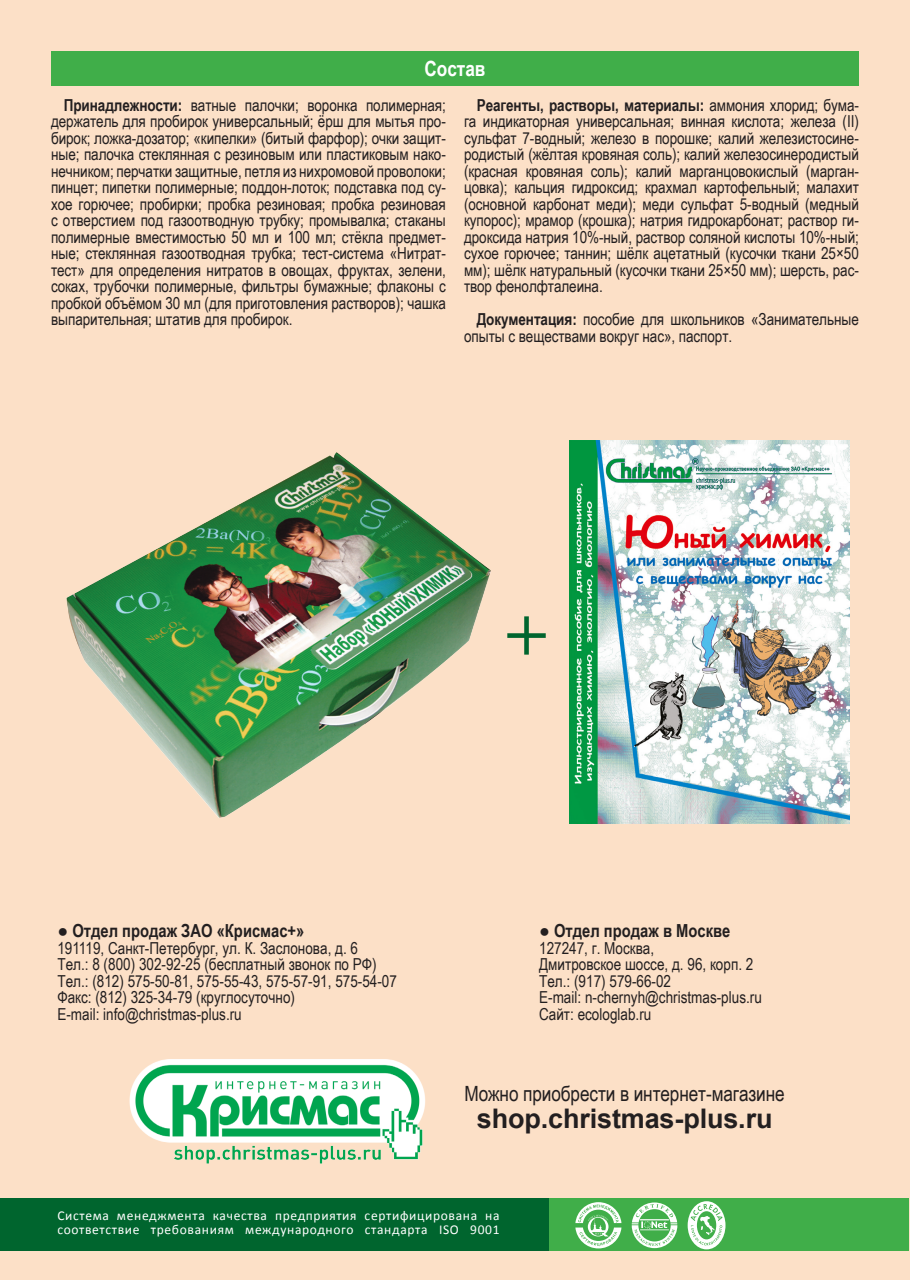
<style>
.page{position:relative;width:910px;height:1280px;background:#fce0c7}
.page>*{position:absolute;margin:0;border:0;box-sizing:border-box;transform-origin:0 0}
.t1{font:700 72px "Times New Roman";color:#00652e}
.t2{font:700 27px "Arial";letter-spacing:-.005em;color:#231f20}
.t3{font:21px "Arial Narrow";letter-spacing:-.005em;color:#231f20}
.t4{font:700 21px "Arial Narrow";color:#fff}
.t5{font:700 18px "Arial Narrow";color:#231f20}
.t6{font:16.5px/16.5px "Arial Narrow";color:#231f20;text-align:justify}
.t7{font:13.5px/13.5px "Calibri";letter-spacing:.05em;color:#fff}
.s1{font-weight:700}
</style>
<div class="page">
<div style="left:454px;top:1198px;width:454px;height:53px;background:#40ae49"></div>
<div style="left:0;top:1198px;width:548px;height:53px;background:#00652e"></div>
<svg style="left:632px;top:1202px;width:45px;height:46px"></svg>
<svg style="left:575px;top:1202px;width:46px;height:46px"></svg>
<svg style="left:688px;top:1201px;width:37px;height:48px"></svg>
<img style="left:129px;top:1059px;width:297px;height:105px">
<div style="left:51px;top:52px;width:808px;height:34px;background:#40ae49"></div>
<img style="left:570px;top:441px;width:279px;height:382px">
<img style="left:66px;top:452px;width:425px;height:366px">
<p class="t4" style="left:424px;top:53px;width:63px">Состав</p>
<p class="t6" style="left:51px;top:96px;width:396px;text-indent:13px"><span class="s1">Принадлежности:</span> ватные палочки; воронка полимерная; держатель для пробирок универсальный; ёрш для мытья про&shy;бирок; ложка-дозатор; «кипелки» (битый фарфор); очки защит&shy;ные; палочка стеклянная с резиновым или пластиковым нако&shy;нечником; перчатки защитные, петля из нихромовой проволоки; пинцет; пипетки полимерные; поддон-лоток; подставка под су&shy;хое горючее; пробирки; пробка резиновая; пробка резиновая с отверстием под газоотводную трубку; промывалка; стаканы полимерные вместимостью 50 мл и 100 мл; стёкла предмет&shy;ные; стеклянная газоотводная трубка; тест-система «Нитрат&shy;тест» для определения нитратов в овощах, фруктах, зелени, соках, трубочки полимерные, фильтры бумажные; флаконы с пробкой объёмом 30 мл (для приготовления растворов); чашка выпарительная; штатив для пробирок.</p>
<p class="t6" style="left:464px;top:96px;width:396px;text-indent:13px"><span class="s1">Реагенты, растворы, материалы:</span> аммония хлорид; бума&shy;га индикаторная универсальная; винная кислота; железа (II) сульфат 7-водный; железо в порошке; калий железистосине&shy;родистый (жёлтая кровяная соль); калий железосинеродистый (красная кровяная соль); калий марганцовокислый (марган&shy;цовка); кальция гидроксид; крахмал картофельный; малахит (основной карбонат меди); меди сульфат 5-водный (медный купорос); мрамор (крошка); натрия гидрокарбонат; раствор ги&shy;дроксида натрия 10%-ный, раствор соляной кислоты 10%-ный; сухое горючее; таннин; шёлк ацетатный (кусочки ткани 25×50 мм); шёлк натуральный (кусочки ткани 25×50 мм); шерсть, рас&shy;твор фенолфталеина.</p>
<p class="t6" style="left:464px;top:310px;width:396px;text-indent:13px"><span class="s1">Документация:</span> пособие для школьников «Занимательные опыты с веществами вокруг нас», паспорт.</p>
<p class="t1" style="left:506px;top:585px;width:43px">+</p>
<p class="t5" style="left:57px;top:917px;width:249px">● Отдел продаж ЗАО «Крисмас+»</p>
<p class="t6" style="left:57px;top:939px;width:302px">191119, Санкт-Петербург, ул. К. Заслонова, д. 6</p>
<p class="t6" style="left:57px;top:956px;width:321px">Тел.: 8 (800) 302-92-25 (бесплатный звонок по РФ)</p>
<p class="t6" style="left:57px;top:972px;width:341px">Тел.: (812) 575-50-81, 575-55-43, 575-57-91, 575-54-07</p>
<p class="t6" style="left:57px;top:989px;width:239px">Факс: (812) 325-34-79 (круглосуточно)</p>
<p class="t6" style="left:57px;top:1005px;width:186px">E-mail: info@christmas-plus.ru</p>
<p class="t5" style="left:539px;top:917px;width:193px">● Отдел продаж в Москве</p>
<p class="t6" style="left:539px;top:939px;width:117px">127247, г. Москва,</p>
<p class="t6" style="left:539px;top:956px;width:216px">Дмитровское шоссе, д. 96, корп. 2</p>
<p class="t6" style="left:539px;top:972px;width:133px">Тел.: (917) 579-66-02</p>
<p class="t6" style="left:539px;top:989px;width:224px">E-mail: n-chernyh@christmas-plus.ru</p>
<p class="t6" style="left:539px;top:1005px;width:114px">Сайт: ecologlab.ru</p>
<p class="t3" style="left:464px;top:1078px;width:322px">Можно приобрести в интернет-магазине</p>
<p class="t2" style="left:477px;top:1101px;width:297px">shop.christmas-plus.ru</p>
<p class="t7" style="left:57px;top:1208px;width:444px">Система менеджмента качества предприятия сертифицирована на соответствие требованиям международного стандарта ISO 9001</p>
</div>
